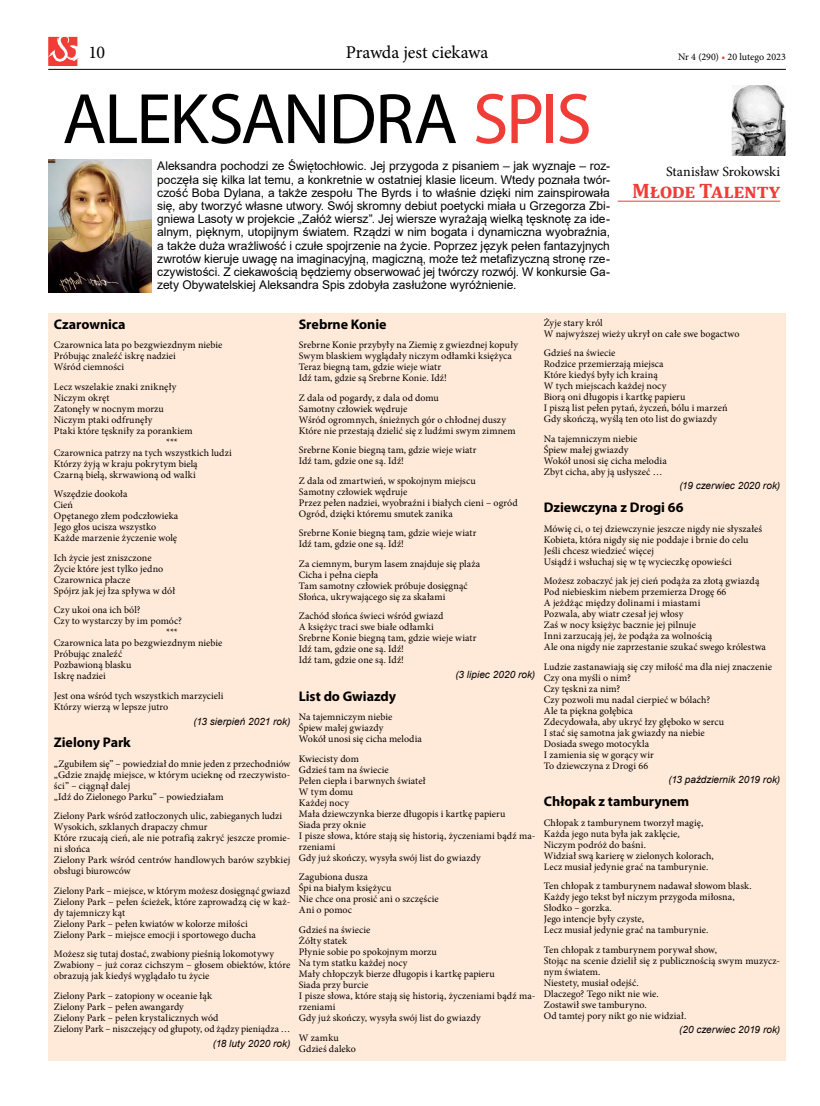
<style>
.page{position:relative;width:820px;height:1106px;background:#fff}
.page>*{position:absolute;margin:0;border:0;box-sizing:border-box;transform-origin:0 0}
.t1{font:72px "Myriad Pro";letter-spacing:-.03em;color:#000}
.t2{font:700 21px "Cambria";letter-spacing:-.01em;color:#f13d37}
.t3{font:18px "Minion Pro";color:#000}
.t4{font:700 14px "Myriad Pro";letter-spacing:-.005em;color:#000}
.t5{font:14px "Minion Pro";color:#000}
.t6{font:12px/13.2px "Arial";letter-spacing:-.005em;color:#000;text-align:justify}
.t7{font:10px/11px "Minion Pro";color:#000}
.t8{font:italic 10px "Arial";letter-spacing:.005em;color:#000}
.s1{color:#f13d37}
</style>
<div class="page">
<div style="left:48px;top:313px;width:737px;height:747px;background:#ffe9d8"></div>
<hr style="left:617px;top:201px;width:163px;height:1px;background:#f13d37">
<img style="left:731px;top:85px;width:54px;height:71px">
<img style="left:48px;top:159px;width:104px;height:133px">
<hr style="left:48px;top:69px;width:737px;height:1px;background:#000">
<svg style="left:48px;top:37px;width:29px;height:29px"></svg>
<h3 class="t3" style="left:89px;top:40px;width:18px">10</h3>
<h3 class="t3" style="left:345px;top:40px;width:144px">Prawda jest ciekawa</h3>
<p class="t7" style="left:677px;top:52px;width:109px">Nr 4 (290) <span class="s1">•</span> 20 lutego 2023</p>
<h1 class="t1" style="left:62px;top:74px;width:530px">ALEKSANDRA <span class="s1">SPIS</span></h1>
<p class="t6" style="left:157px;top:159px;width:454px">Aleksandra pochodzi ze Świętochłowic. Jej przygoda z pisaniem – jak wyznaje – roz&shy;poczęła się kilka lat temu, a konkretnie w ostatniej klasie liceum. Wtedy poznała twór&shy;czość Boba Dylana, a także zespołu The Byrds i to właśnie dzięki nim zainspirowała się, aby tworzyć własne utwory. Swój skromny debiut poetycki miała u Grzegorza Zbi&shy;gniewa Lasoty w projekcie „Załóż wiersz”. Jej wiersze wyrażają wielką tęsknotę za ide&shy;alnym, pięknym, utopijnym światem. Rządzi w nim bogata i dynamiczna wyobraźnia, a także duża wrażliwość i czułe spojrzenie na życie. Poprzez język pełen fantazyjnych zwrotów kieruje uwagę na imaginacyjną, magiczną, może też metafizyczną stronę rze&shy;czywistości. Z ciekawością będziemy obserwować jej twórczy rozwój. W konkursie Ga&shy;zety Obywatelskiej Aleksandra Spis zdobyła zasłużone wyróżnienie.</p>
<h3 class="t5" style="left:665px;top:162px;width:116px">Stanisław Srokowski</h3>
<h2 class="t2" style="left:632px;top:176px;width:149px">Młode Talenty</h2>
<h3 class="t4" style="left:54px;top:315px;width:73px">Czarownica</h3>
<p class="t7" style="left:54px;top:340px;width:170px">Czarownica lata po bezgwiezdnym niebie<br>Próbując znaleźć iskrę nadziei<br>Wśród ciemności</p>
<p class="t7" style="left:54px;top:381px;width:124px">Lecz wszelakie znaki zniknęły</p>
<p class="t7" style="left:54px;top:392px;width:57px">Niczym okręt</p>
<p class="t7" style="left:54px;top:403px;width:111px">Zatonęły w nocnym morzu</p>
<p class="t7" style="left:54px;top:414px;width:100px">Niczym ptaki odfrunęły</p>
<p class="t7" style="left:54px;top:425px;width:140px">Ptaki które tęskniły za porankiem</p>
<p class="t7" style="left:166px;top:436px;width:13px">***</p>
<p class="t7" style="left:54px;top:447px;width:179px">Czarownica patrzy na tych wszystkich ludzi</p>
<p class="t7" style="left:54px;top:458px;width:145px">Którzy żyją w kraju pokrytym bielą</p>
<p class="t7" style="left:54px;top:469px;width:143px">Czarną bielą, skrwawioną od walki</p>
<p class="t7" style="left:54px;top:489px;width:126px">Wszędzie dookoła<br>Cień<br>Opętanego złem podczłowieka<br>Jego głos ucisza wszystko<br>Każde marzenie życzenie wolę</p>
<p class="t7" style="left:54px;top:552px;width:123px">Ich życie jest zniszczone<br>Życie które jest tylko jedno<br>Czarownica płacze<br>Spójrz jak jej łza spływa w dół</p>
<p class="t7" style="left:54px;top:605px;width:88px">Czy ukoi ona ich ból?</p>
<p class="t7" style="left:54px;top:616px;width:129px">Czy to wystarczy by im pomóc?</p>
<p class="t7" style="left:166px;top:627px;width:13px">***</p>
<p class="t7" style="left:54px;top:638px;width:170px">Czarownica lata po bezgwiezdnym niebie</p>
<p class="t7" style="left:54px;top:649px;width:70px">Próbując znaleźć</p>
<p class="t7" style="left:54px;top:660px;width:79px">Pozbawioną blasku</p>
<p class="t7" style="left:54px;top:671px;width:53px">Iskrę nadziei</p>
<p class="t7" style="left:54px;top:690px;width:171px">Jest ona wśród tych wszystkich marzycieli<br>Którzy wierzą w lepsze jutro</p>
<p class="t8" style="left:193px;top:715px;width:98px">(13 sierpień 2021 rok)</p>
<h3 class="t4" style="left:54px;top:733px;width:78px">Zielony Park</h3>
<p class="t7" style="left:54px;top:758px;width:238px">„Zgubiłem się” – powiedział do mnie jeden z przechodniów „Gdzie znajdę miejsce, w którym ucieknę od rzeczywisto&shy;ści” – ciągnął dalej<br>„Idź do Zielonego Parku” – powiedziałam</p>
<p class="t7" style="left:54px;top:810px;width:238px">Zielony Park wśród zatłoczonych ulic, zabieganych ludzi Wysokich, szklanych drapaczy chmur<br>Które rzucają cień, ale nie potrafią zakryć jeszcze promie&shy;ni słońca<br>Zielony Park wśród centrów handlowych barów szybkiej obsługi biurowców</p>
<p class="t7" style="left:54px;top:885px;width:238px">Zielony Park – miejsce, w którym możesz dosięgnąć gwiazd Zielony Park – pełen ścieżek, które zaprowadzą cię w każ&shy;dy tajemniczy kąt<br>Zielony Park – pełen kwiatów w kolorze miłości<br>Zielony Park – miejsce emocji i sportowego ducha</p>
<p class="t7" style="left:54px;top:948px;width:238px">Możesz się tutaj dostać, zwabiony pieśnią lokomotywy<br>Zwabiony – już coraz cichszym – głosem obiektów, które obrazują jak kiedyś wyglądało tu życie</p>
<p class="t7" style="left:54px;top:990px;width:238px">Zielony Park – zatopiony w oceanie łąk<br>Zielony Park – pełen awangardy<br>Zielony Park – pełen krystalicznych wód<br>Zielony Park – niszczejący od głupoty, od żądzy pieniądza …</p>
<p class="t8" style="left:213px;top:1036px;width:79px">(18 luty 2020 rok)</p>
<h3 class="t4" style="left:299px;top:315px;width:89px">Srebrne Konie</h3>
<p class="t7" style="left:299px;top:340px;width:221px">Srebrne Konie przybyły na Ziemię z gwiezdnej kopuły Swym blaskiem wyglądały niczym odłamki księżyca Teraz biegną tam, gdzie wieje wiatr<br>Idź tam, gdzie są Srebrne Konie. Idź!</p>
<p class="t7" style="left:299px;top:392px;width:218px">Z dala od pogardy, z dala od domu<br>Samotny człowiek wędruje<br>Wśród ogromnych, śnieżnych gór o chłodnej duszy Które nie przestają dzielić się z ludźmi swym zimnem</p>
<p class="t7" style="left:299px;top:445px;width:179px">Srebrne Konie biegną tam, gdzie wieje wiatr<br>Idź tam, gdzie one są. Idź!</p>
<p class="t7" style="left:299px;top:475px;width:220px">Z dala od zmartwień, w spokojnym miejscu<br>Samotny człowiek wędruje<br>Przez pełen nadziei, wyobraźni i białych cieni – ogród Ogród, dzięki któremu smutek zanika</p>
<p class="t7" style="left:299px;top:528px;width:179px">Srebrne Konie biegną tam, gdzie wieje wiatr<br>Idź tam, gdzie one są. Idź!</p>
<p class="t7" style="left:299px;top:558px;width:183px">Za ciemnym, burym lasem znajduje się plaża Cicha i pełna ciepła<br>Tam samotny człowiek próbuje dosięgnąć Słońca, ukrywającego się za skałami</p>
<p class="t7" style="left:299px;top:611px;width:179px">Zachód słońca świeci wśród gwiazd<br>A księżyc traci swe białe odłamki<br>Srebrne Konie biegną tam, gdzie wieje wiatr<br>Idź tam, gdzie one są. Idź!<br>Idź tam, gdzie one są. Idź!</p>
<p class="t8" style="left:455px;top:668px;width:81px">(3 lipiec 2020 rok)</p>
<h3 class="t4" style="left:299px;top:687px;width:99px">List do Gwiazdy</h3>
<p class="t7" style="left:299px;top:711px;width:124px">Na tajemniczym niebie<br>Śpiew małej gwiazdy<br>Wokół unosi się cicha melodia</p>
<p class="t7" style="left:299px;top:753px;width:238px">Kwiecisty dom<br>Gdzieś tam na świecie<br>Pełen ciepła i barwnych świateł<br>W tym domu<br>Każdej nocy<br>Mała dziewczynka bierze długopis i kartkę papieru<br>Siada przy oknie<br>I pisze słowa, które stają się historią, życzeniami bądź ma&shy;rzeniami<br>Gdy już skończy, wysyła swój list do gwiazdy</p>
<p class="t7" style="left:299px;top:871px;width:141px">Zagubiona dusza<br>Śpi na białym księżycu<br>Nie chce ona prosić ani o szczęście<br>Ani o pomoc</p>
<p class="t7" style="left:299px;top:924px;width:238px">Gdzieś na świecie<br>Żółty statek<br>Płynie sobie po spokojnym morzu<br>Na tym statku każdej nocy<br>Mały chłopczyk bierze długopis i kartkę papieru<br>Siada przy burcie<br>I pisze słowa, które stają się historią, życzeniami bądź ma&shy;rzeniami<br>Gdy już skończy, wysyła swój list do gwiazdy</p>
<p class="t7" style="left:299px;top:1031px;width:59px">W zamku<br>Gdzieś daleko</p>
<p class="t7" style="left:543px;top:317px;width:197px">Żyje stary król<br>W najwyższej wieży ukrył on całe swe bogactwo</p>
<p class="t7" style="left:543px;top:347px;width:185px">Gdzieś na świecie<br>Rodzice przemierzają miejsca<br>Które kiedyś były ich krainą<br>W tych miejscach każdej nocy<br>Biorą oni długopis i kartkę papieru<br>I piszą list pełen pytań, życzeń, bólu i marzeń<br>Gdy skończą, wyślą ten oto list do gwiazdy</p>
<p class="t7" style="left:543px;top:433px;width:124px">Na tajemniczym niebie<br>Śpiew małej gwiazdy<br>Wokół unosi się cicha melodia<br>Zbyt cicha, aby ją usłyszeć …</p>
<p class="t8" style="left:679px;top:479px;width:102px">(19 czerwiec 2020 rok)</p>
<h3 class="t4" style="left:543px;top:498px;width:141px">Dziewczyna z Drogi 66</h3>
<p class="t7" style="left:543px;top:523px;width:220px">Mówię ci, o tej dziewczynie jeszcze nigdy nie słyszałeś Kobieta, która nigdy się nie poddaje i brnie do celu Jeśli chcesz wiedzieć więcej<br>Usiądź i wsłuchaj się w tę wycieczkę opowieści</p>
<p class="t7" style="left:543px;top:575px;width:223px">Możesz zobaczyć jak jej cień podąża za złotą gwiazdą Pod niebieskim niebem przemierza Drogę 66<br>A jeżdżąc między dolinami i miastami<br>Pozwala, aby wiatr czesał jej włosy<br>Zaś w nocy księżyc bacznie jej pilnuje<br>Inni zarzucają jej, że podąża za wolnością<br>Ale ona nigdy nie zaprzestanie szukać swego królestwa</p>
<p class="t7" style="left:543px;top:661px;width:230px">Ludzie zastanawiają się czy miłość ma dla niej znaczenie<br>Czy ona myśli o nim?<br>Czy tęskni za nim?<br>Czy pozwoli mu nadal cierpieć w bólach?<br>Ale ta piękna gołębica<br>Zdecydowała, aby ukryć łzy głęboko w sercu<br>I stać się samotna jak gwiazdy na niebie<br>Dosiada swego motocykla<br>I zamienia się w gorący wir<br>To dziewczyna z Drogi 66</p>
<p class="t8" style="left:668px;top:773px;width:113px">(13 październik 2019 rok)</p>
<h3 class="t4" style="left:543px;top:792px;width:147px">Chłopak z tamburynem</h3>
<p class="t7" style="left:543px;top:817px;width:171px">Chłopak z tamburynem tworzył magię, Każda jego nuta była jak zaklęcie, Niczym podróż do baśni.<br>Widział swą karierę w zielonych kolorach, Lecz musiał jedynie grać na tamburynie.</p>
<p class="t7" style="left:543px;top:880px;width:209px">Ten chłopak z tamburynem nadawał słowom blask.<br>Każdy jego tekst był niczym przygoda miłosna, Słodko – gorzka.<br>Jego intencje były czyste,<br>Lecz musiał jedynie grać na tamburynie.</p>
<p class="t7" style="left:543px;top:944px;width:238px">Ten chłopak z tamburynem porywał show,<br>Stojąc na scenie dzielił się z publicznością swym muzycz&shy;nym światem.<br>Niestety, musiał odejść.<br>Dlaczego? Tego nikt nie wie.<br>Zostawił swe tamburyno.<br>Od tamtej pory nikt go nie widział.</p>
<p class="t8" style="left:679px;top:1023px;width:102px">(20 czerwiec 2019 rok)</p>
</div>
